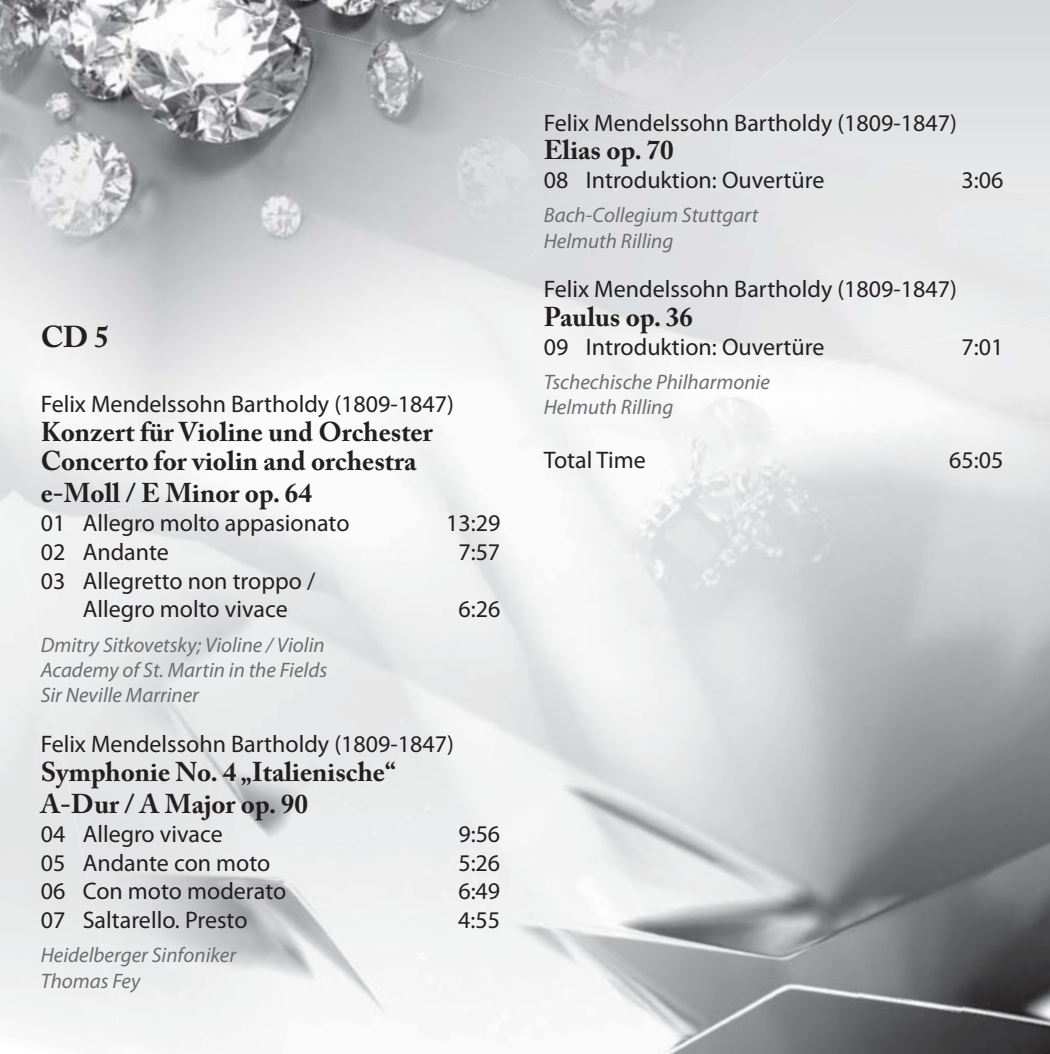
<style>
.page{position:relative;width:1050px;height:1054px;background:#fff}
.page>*{position:absolute;margin:0;border:0;box-sizing:border-box;transform-origin:0 0}
.t1{font:700 30px "Adobe Caslon Pro";color:#231f20}
.t2{font:700 27px/28.8px "Adobe Caslon Pro";color:#231f20}
.t3{font:24px/28.8px "Myriad Pro";color:#231f20}
.t4{font:italic 21px/25.2px "Myriad Pro";color:#6d6e70}
</style>
<div class="page">
<img style="left:3px;top:734px;width:100px;height:299px">
<div style="left:863px;top:0;width:186px;height:181px;background:#dddedf"></div>
<div style="left:544px;top:120px;width:429px;height:193px;background:#e4e4e6"></div>
<div style="left:934px;top:181px;width:115px;height:132px;background:#e7e8e9"></div>
<img style="left:504px;top:0;width:359px;height:120px">
<img style="left:0;top:0;width:504px;height:423px">
<img style="left:463px;top:73px;width:242px;height:221px">
<img style="left:445px;top:246px;width:98px;height:97px">
<img style="left:571px;top:423px;width:478px;height:494px">
<img style="left:949px;top:607px;width:100px;height:447px">
<img style="left:15px;top:423px;width:232px;height:437px">
<img style="left:422px;top:825px;width:455px;height:229px">
<img style="left:844px;top:917px;width:133px;height:137px">
<img style="left:38px;top:842px;width:114px;height:184px">
<img style="left:116px;top:486px;width:117px;height:66px">
<p class="t1" style="left:41px;top:326px;width:70px">CD 5</p>
<p class="t3" style="left:41px;top:392px;width:414px">Felix Mendelssohn Bartholdy (1809-1847)</p>
<p class="t2" style="left:41px;top:420px;width:393px">Konzert für Violine und Orchester<br>Concerto for violin and orchestra</p>
<p class="t2" style="left:41px;top:481px;width:273px">e-Moll / E Minor op. 64</p>
<p class="t3" style="left:41px;top:511px;width:310px">01 Allegro molto appasionato</p>
<p class="t3" style="left:446px;top:511px;width:56px">13:29</p>
<p class="t3" style="left:41px;top:540px;width:130px">02 Andante</p>
<p class="t3" style="left:458px;top:540px;width:43px">7:57</p>
<p class="t3" style="left:83px;top:569px;width:234px;text-indent:-42px">03 Allegretto non troppo /<br>Allegro molto vivace</p>
<p class="t3" style="left:458px;top:597px;width:43px">6:26</p>
<p class="t4" style="left:41px;top:634px;width:288px;text-align:justify">Dmitry Sitkovetsky; Violine / Violin Academy of St. Martin in the Fields Sir Neville Marriner</p>
<p class="t3" style="left:41px;top:732px;width:414px">Felix Mendelssohn Bartholdy (1809-1847)</p>
<p class="t2" style="left:41px;top:758px;width:356px;line-height:32.4px">Symphonie No. 4 „Italienische“<br>A-Dur / A Major op. 90</p>
<p class="t3" style="left:41px;top:822px;width:183px">04 Allegro vivace</p>
<p class="t3" style="left:458px;top:822px;width:43px">9:56</p>
<p class="t3" style="left:41px;top:851px;width:231px">05 Andante con moto</p>
<p class="t3" style="left:458px;top:851px;width:43px">5:26</p>
<p class="t3" style="left:41px;top:879px;width:247px">06 Con moto moderato</p>
<p class="t3" style="left:458px;top:879px;width:43px">6:49</p>
<p class="t3" style="left:41px;top:908px;width:208px">07 Saltarello. Presto</p>
<p class="t3" style="left:458px;top:908px;width:43px">4:55</p>
<p class="t4" style="left:41px;top:945px;width:197px">Heidelberger Sinfoniker<br>Thomas Fey</p>
<p class="t3" style="left:543px;top:111px;width:414px">Felix Mendelssohn Bartholdy (1809-1847)</p>
<p class="t2" style="left:543px;top:139px;width:131px">Elias op. 70</p>
<p class="t3" style="left:543px;top:168px;width:282px">08 Introduktion: Ouvertüre</p>
<p class="t3" style="left:961px;top:168px;width:43px">3:06</p>
<p class="t4" style="left:543px;top:205px;width:216px">Bach-Collegium Stuttgart<br>Helmuth Rilling</p>
<p class="t3" style="left:543px;top:277px;width:414px">Felix Mendelssohn Bartholdy (1809-1847)</p>
<p class="t2" style="left:543px;top:306px;width:151px">Paulus op. 36</p>
<p class="t3" style="left:543px;top:335px;width:282px">09 Introduktion: Ouvertüre</p>
<p class="t3" style="left:961px;top:335px;width:43px">7:01</p>
<p class="t4" style="left:543px;top:372px;width:227px">Tschechische Philharmonie<br>Helmuth Rilling</p>
<p class="t3" style="left:543px;top:448px;width:103px">Total Time</p>
<p class="t3" style="left:948px;top:448px;width:56px">65:05</p>
</div>
